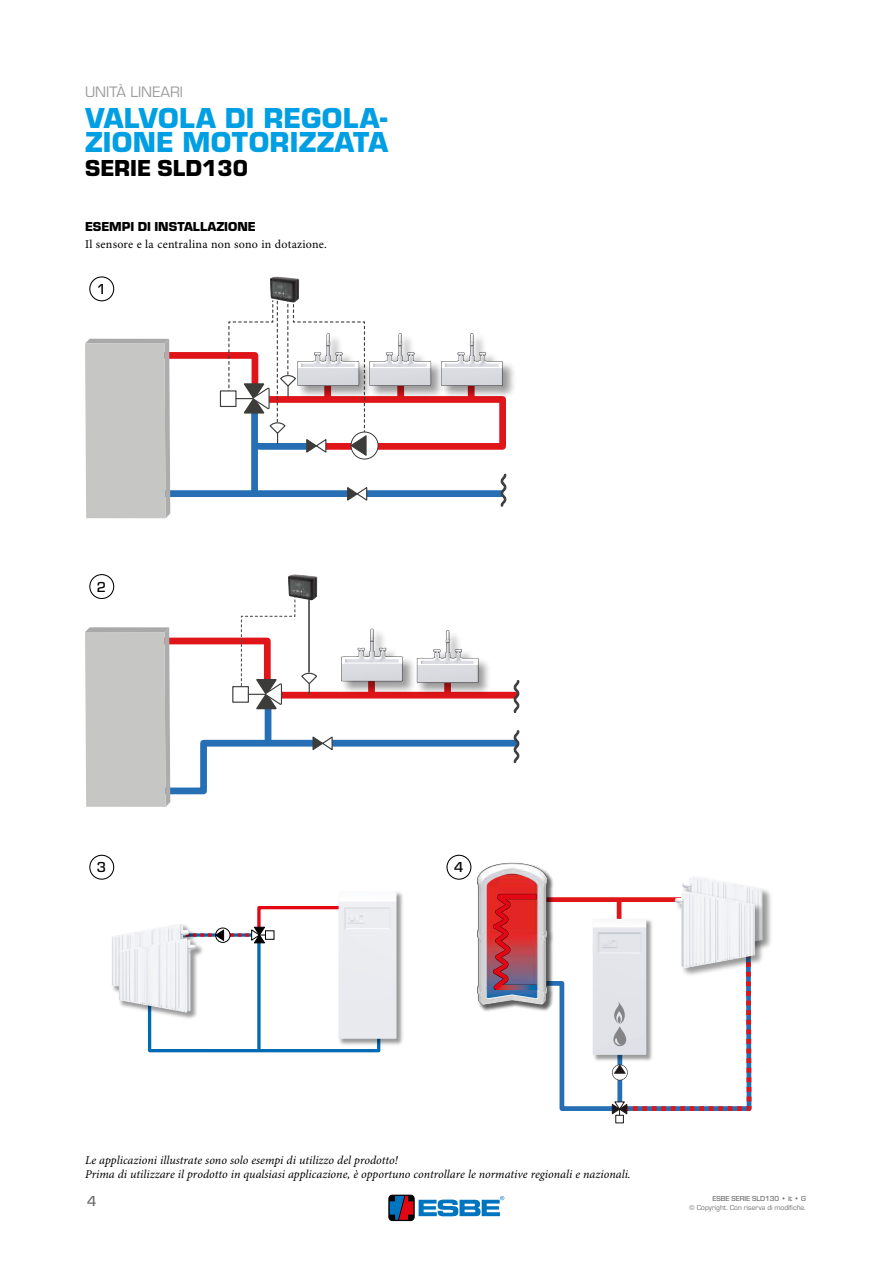
<style>
.page{position:relative;width:893px;height:1263px;background:#fff}
.page>*{position:absolute;margin:0;border:0;box-sizing:border-box;transform-origin:0 0}
.t1{font:700 30px/24px "ESBE Eurostile";letter-spacing:.01em;color:#009fe3}
.t2{font:700 24px "ESBE Eurostile";color:#000}
.t3{font:15.75px "ESBE Eurostile";color:#9d9d9c}
.t4{font:500 15px "ESBE Eurostile";color:#000}
.t5{font:500 15px "ESBE Eurostile";color:#706f6f}
.t6{font:700 13.5px "ESBE Eurostile";color:#000}
.t7{font:italic 12px/14.2px "Minion Pro";color:#000}
.t8{font:12px "Minion Pro";letter-spacing:.02em;color:#000}
.t9{font:7.5px "ESBE Eurostile";color:#706f6f}
.t10{font:500 7.5px "ESBE Eurostile";color:#706f6f}
</style>
<div class="page">
<svg style="left:147px;top:1022px;width:234px;height:31px"></svg>
<svg style="left:257px;top:944px;width:4px;height:107px"></svg>
<img style="left:327px;top:892px;width:76px;height:159px">
<img style="left:338px;top:892px;width:59px;height:147px">
<svg style="left:198px;top:904px;width:147px;height:40px"></svg>
<img style="left:189px;top:929px;width:9px;height:7px">
<img style="left:112px;top:924px;width:77px;height:68px">
<img style="left:117px;top:936px;width:89px;height:86px">
<img style="left:119px;top:938px;width:77px;height:75px">
<div style="left:329px;top:740px;width:186px;height:6px;background:#266fb5"></div>
<div style="left:275px;top:692px;width:240px;height:6px;background:#df151a"></div>
<img style="left:334px;top:628px;width:71px;height:71px">
<svg style="left:341px;top:629px;width:62px;height:52px"></svg>
<img style="left:405px;top:658px;width:100px;height:41px">
<svg style="left:417px;top:630px;width:62px;height:53px"></svg>
<svg style="left:513px;top:680px;width:7px;height:33px"></svg>
<svg style="left:513px;top:730px;width:7px;height:34px"></svg>
<svg style="left:85px;top:593px;width:249px;height:214px"></svg>
<img style="left:288px;top:574px;width:29px;height:26px">
<img style="left:270px;top:276px;width:29px;height:22px">
<img style="left:509px;top:365px;width:5px;height:30px">
<svg style="left:85px;top:298px;width:424px;height:220px"></svg>
<img style="left:468px;top:858px;width:85px;height:154px">
<img style="left:477px;top:863px;width:36px;height:136px">
<img style="left:487px;top:873px;width:51px;height:125px">
<img style="left:767px;top:890px;width:4px;height:57px">
<img style="left:682px;top:876px;width:79px;height:13px">
<img style="left:684px;top:889px;width:83px;height:75px">
<img style="left:681px;top:891px;width:74px;height:73px">
<svg style="left:493px;top:894px;width:261px;height:229px"></svg>
<div style="left:89px;top:574px;width:25px;height:25px;border:1px solid #000;border-radius:50%"></div>
<div style="left:446px;top:855px;width:25px;height:25px;border:1px solid #000;border-radius:50%"></div>
<div style="left:89px;top:276px;width:25px;height:25px;border:1px solid #000;border-radius:50%"></div>
<div style="left:89px;top:855px;width:25px;height:25px;border:1px solid #000;border-radius:50%"></div>
<div style="left:389px;top:1195px;width:25px;height:25px;border:1px solid #000;border-radius:4px"></div>
<svg style="left:390px;top:1196px;width:23px;height:24px"></svg>
<svg style="left:419px;top:1196px;width:85px;height:20px"></svg>
<h3 class="t3" style="left:85px;top:83px;width:99px">UNITÀ LINEARI</h3>
<h1 class="t1" style="left:85px;top:107px;width:305px">VALVOLA DI REGOLA-<br>ZIONE MOTORIZZATA</h1>
<h2 class="t2" style="left:85px;top:155px;width:165px">SERIE SLD130</h2>
<p class="t6" style="left:85px;top:219px;width:172px">ESEMPI DI INSTALLAZIONE</p>
<p class="t8" style="left:85px;top:237px;width:243px">Il sensore e la centralina non sono in dotazione.</p>
<p class="t4" style="left:97px;top:281px;width:11px">1</p>
<p class="t4" style="left:97px;top:578px;width:11px">2</p>
<p class="t4" style="left:97px;top:859px;width:11px">3</p>
<p class="t4" style="left:454px;top:859px;width:11px">4</p>
<p class="t7" style="left:85px;top:1153px;width:547px">Le applicazioni illustrate sono solo esempi di utilizzo del prodotto!<br>Prima di utilizzare il prodotto in qualsiasi applicazione, è opportuno controllare le normative regionali e nazionali.</p>
<p class="t5" style="left:87px;top:1193px;width:11px">4</p>
<p class="t10" style="left:712px;top:1194px;width:95px">ESBE SERIE SLD130 • it • G</p>
<p class="t9" style="left:689px;top:1203px;width:118px">© Copyright. Con riserva di modifiche.</p>
</div>
